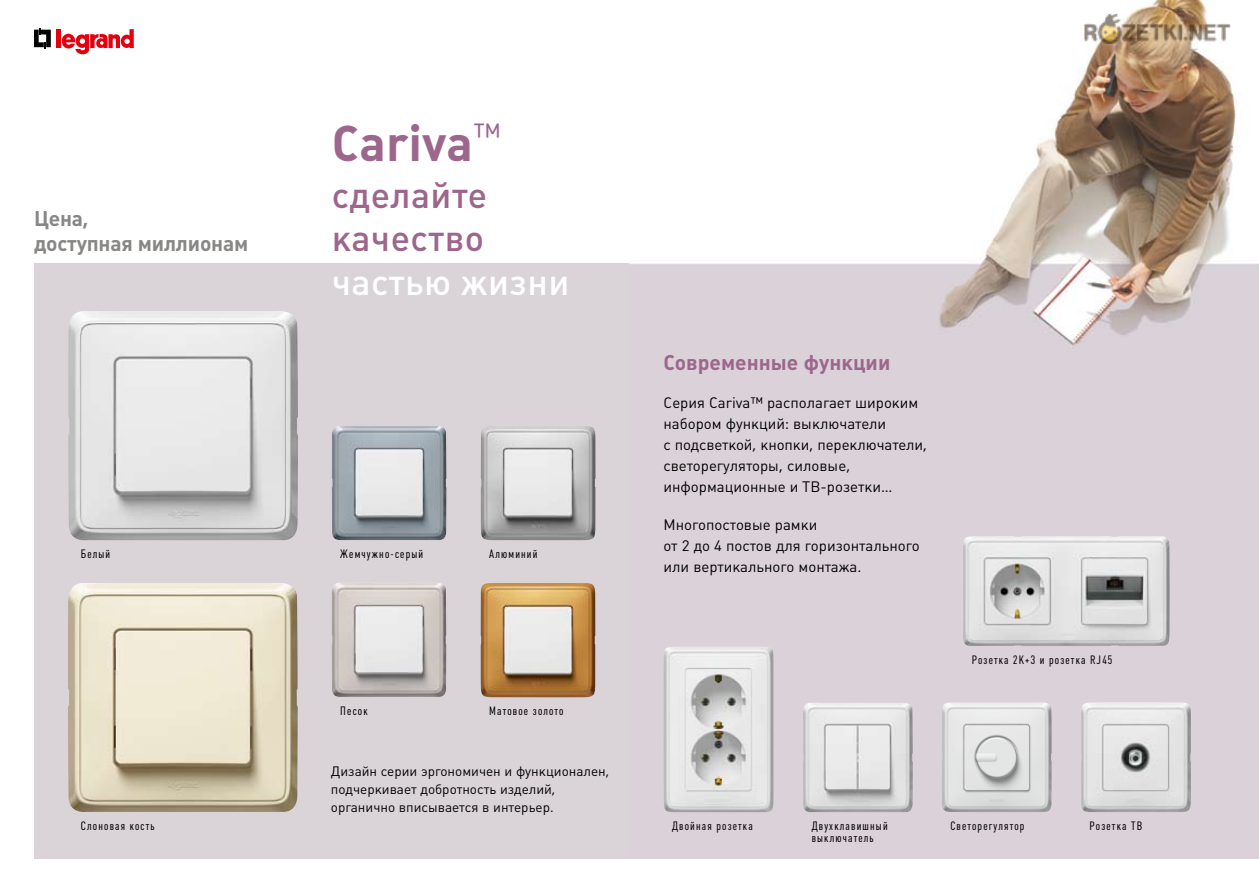
<style>
.page{position:relative;width:1259px;height:893px;background:#fff}
.page>*{position:absolute;margin:0;border:0;box-sizing:border-box;transform-origin:0 0}
.t1{font:700 49.5px "Plumb";color:#9d668c}
.t2{font:500 36px/43.2px "Plumb";letter-spacing:.01em;color:#9d668c}
.t3{font:500 36px "Plumb";letter-spacing:.01em;color:#fff}
.t4{font:700 21px/25.2px "Plumb";letter-spacing:-.01em;color:#878786}
.t5{font:700 21px "Plumb";color:#9d668c}
.t6{font:15px/21px "Plumb";color:#000}
.t7{font:13.5px/18px "Plumb";color:#000}
.t8{font:12px "Plumb Condensed";letter-spacing:.1em;color:#000}
</style>
<div class="page">
<div style="left:34px;top:264px;width:614px;height:595px;background:#dad3d7"></div>
<img style="left:629px;top:60px;width:630px;height:799px">
<img style="left:68px;top:311px;width:230px;height:230px">
<img style="left:68px;top:583px;width:230px;height:229px">
<img style="left:331px;top:426px;width:116px;height:114px">
<img style="left:481px;top:426px;width:114px;height:114px">
<img style="left:331px;top:583px;width:115px;height:114px">
<img style="left:480px;top:583px;width:115px;height:114px">
<img style="left:663px;top:647px;width:110px;height:165px">
<img style="left:802px;top:702px;width:111px;height:111px">
<img style="left:942px;top:702px;width:109px;height:110px">
<img style="left:1081px;top:702px;width:109px;height:110px">
<img style="left:962px;top:535px;width:207px;height:112px">
<svg style="left:34px;top:28px;width:17px;height:21px"></svg>
<hr style="left:57px;top:29px;width:4px;height:19px;background:#e3000f">
<svg style="left:62px;top:29px;width:72px;height:26px"></svg>
<img style="left:1084px;top:0;width:147px;height:60px">
<h3 class="t4" style="left:34px;top:205px;width:216px">Цена,<br>доступная миллионам</h3>
<p class="t8" style="left:81px;top:547px;width:31px">Белый</p>
<p class="t8" style="left:81px;top:819px;width:76px">Слоновая кость</p>
<h1 class="t1" style="left:332px;top:115px;width:170px">Cariva<sup>™</sup></h1>
<h2 class="t2" style="left:332px;top:174px;width:157px">сделайте качество</h2>
<h2 class="t3" style="left:332px;top:261px;width:239px">частью жизни</h2>
<p class="t8" style="left:340px;top:547px;width:84px">Жемчужно-серый</p>
<p class="t8" style="left:489px;top:547px;width:50px">Алюминий</p>
<p class="t8" style="left:340px;top:705px;width:29px">Песок</p>
<p class="t8" style="left:489px;top:705px;width:76px">Матовое золото</p>
<p class="t7" style="left:331px;top:762px;width:280px">Дизайн серии эргономичен и функционален, подчеркивает добротность изделий, органично вписывается в интерьер.</p>
<h3 class="t5" style="left:663px;top:350px;width:228px">Современные функции</h3>
<p class="t6" style="left:663px;top:392px;width:265px">Серия Cariva™ располагает широким набором функций: выключатели<br>с подсветкой, кнопки, переключатели, светорегуляторы, силовые, информационные и ТВ-розетки…</p>
<p class="t6" style="left:663px;top:514px;width:258px">Многопостовые рамки<br>от 2 до 4 постов для горизонтального или вертикального монтажа.</p>
<p class="t8" style="left:972px;top:653px;width:142px">Розетка 2К+3 и розетка RJ45</p>
<p class="t8" style="left:672px;top:819px;width:82px">Двойная розетка</p>
<p class="t8" style="left:811px;top:819px;width:77px">Двухклавишный</p>
<p class="t8" style="left:950px;top:819px;width:76px">Светорегулятор</p>
<p class="t8" style="left:811px;top:831px;width:64px">выключатель</p>
<p class="t8" style="left:1089px;top:819px;width:54px">Розетка ТВ</p>
</div>
